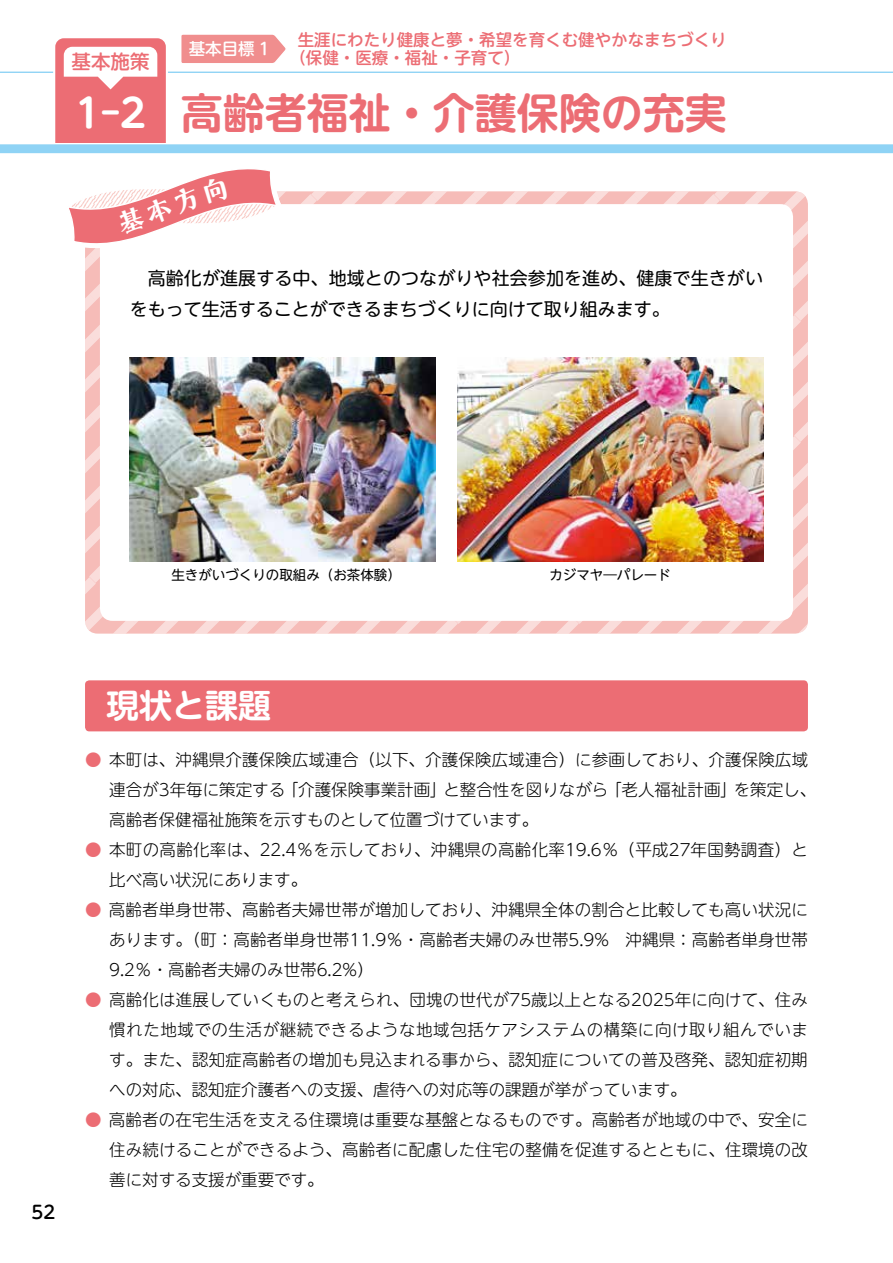
<style>
.page{position:relative;width:893px;height:1263px;background:#fff}
.page>*{position:absolute;margin:0;border:0;box-sizing:border-box;transform-origin:0 0}
.t1{font:700 42px "UD Shin M Go Pro De";color:#ec6d74}
.t2{font:700 39px "UD Shin M Go Pro De";color:#fff}
.t3{font:700 33px "UD Shin M Go Pro De";color:#fff}
.t4{font:500 19.5px "UD Shin M Go Pro";color:#ec6d74}
.t5{font:18px/31.5px "UD Shin M Go Pro";letter-spacing:.005em;color:#000}
.t6{font:500 18px "UD Shin M Go Pro";color:#000}
.t7{font:300 16.5px/30px "UD Shin M Go Pro";color:#000;text-align:justify}
.t8{font:300 16.5px/30px "UD Shin M Go Pro";letter-spacing:.02em;color:#000}
.t9{font:500 16.5px/18px "UD Shin M Go Pro";color:#ec6d74}
.t10{font:500 16.5px "UD Shin M Go Pro";color:#fff}
.t11{font:13.5px "UD Shin M Go Pro";color:#000}
.s1{color:#ec6d74}
</style>
<div class="page">
<hr style="left:0;top:72px;width:893px;height:1px;background:#8fd3f5">
<div style="left:0;top:145px;width:893px;height:8px;background:#8fd3f5"></div>
<svg style="left:181px;top:34px;width:105px;height:29px"></svg>
<div style="left:85px;top:680px;width:723px;height:51px;background:#ec6d74;border-radius:4px"></div>
<svg style="left:53px;top:38px;width:115px;height:104px"></svg>
<svg style="left:85px;top:191px;width:723px;height:443px;fill:#f6bcb8"></svg>
<div style="left:100px;top:204px;width:693px;height:417px;background:#fff;border-radius:13px"></div>
<img style="left:130px;top:357px;width:306px;height:204px">
<img style="left:457px;top:357px;width:306px;height:204px">
<svg style="left:69px;top:169px;width:218px;height:84px"></svg>
<p class="t4" style="left:72px;top:46px;width:79px">基本施策</p>
<h2 class="t2" style="left:75px;top:81px;width:72px">1-2</h2>
<p class="t10" style="left:189px;top:35px;width:83px">基本目標 1</p>
<p class="t9" style="left:289px;top:30px;width:439px;text-indent:8px">生涯にわたり健康と夢・希望を育くむ健やかなまちづくり（保健・医療・福祉・子育て）</p>
<h1 class="t1" style="left:181px;top:78px;width:548px">高齢者福祉・介護保険の充実</h1>
<p class="t5" style="left:130px;top:261px;width:635px;text-indent:18px">高齢化が進展する中、地域とのつながりや社会参加を進め、健康で生きがいをもって生活することができるまちづくりに向けて取り組みます。</p>
<p class="t11" style="left:171px;top:563px;width:231px">生きがいづくりの取組み（お茶体験）</p>
<p class="t11" style="left:549px;top:563px;width:123px">カジマヤ―パレード</p>
<p class="t6" style="left:32px;top:1198px;width:25px">52</p>
<h3 class="t3" style="left:106px;top:679px;width:167px">現状と課題</h3>
<p class="t7" style="left:109px;top:743px;width:708px;text-align:left;text-indent:-24px"><span class="s1">●</span> 本町は、沖縄県介護保険広域連合（以下、介護保険広域連合）に参画しており、介護保険広域連合が3年毎に策定する「介護保険事業計画」と整合性を図りながら「老人福祉計画」を策定し、高齢者保健福祉施策を示すものとして位置づけています。</p>
<p class="t8" style="left:109px;top:833px;width:700px;text-indent:-24px"><span class="s1">●</span> 本町の高齢化率は、22.4％を示しており、沖縄県の高齢化率19.6％（平成27年国勢調査）と比べ高い状況にあります。</p>
<p class="t7" style="left:109px;top:893px;width:700px;text-indent:-24px"><span class="s1">●</span> 高齢者単身世帯、高齢者夫婦世帯が増加しており、沖縄県全体の割合と比較しても高い状況にあります。（町：高齢者単身世帯11.9％・高齢者夫婦のみ世帯5.9%　沖縄県：高齢者単身世帯9.2％・高齢者夫婦のみ世帯6.2%）</p>
<p class="t7" style="left:109px;top:983px;width:700px;text-indent:-24px"><span class="s1">●</span> 高齢化は進展していくものと考えられ、団塊の世代が75歳以上となる2025年に向けて、住み慣れた地域での生活が継続できるような地域包括ケアシステムの構築に向け取り組んでいます。また、認知症高齢者の増加も見込まれる事から、認知症についての普及啓発、認知症初期への対応、認知症介護者への支援、虐待への対応等の課題が挙がっています。</p>
<p class="t7" style="left:109px;top:1103px;width:700px;text-indent:-24px"><span class="s1">●</span> 高齢者の在宅生活を支える住環境は重要な基盤となるものです。高齢者が地域の中で、安全に住み続けることができるよう、高齢者に配慮した住宅の整備を促進するとともに、住環境の改善に対する支援が重要です。</p>
</div>
